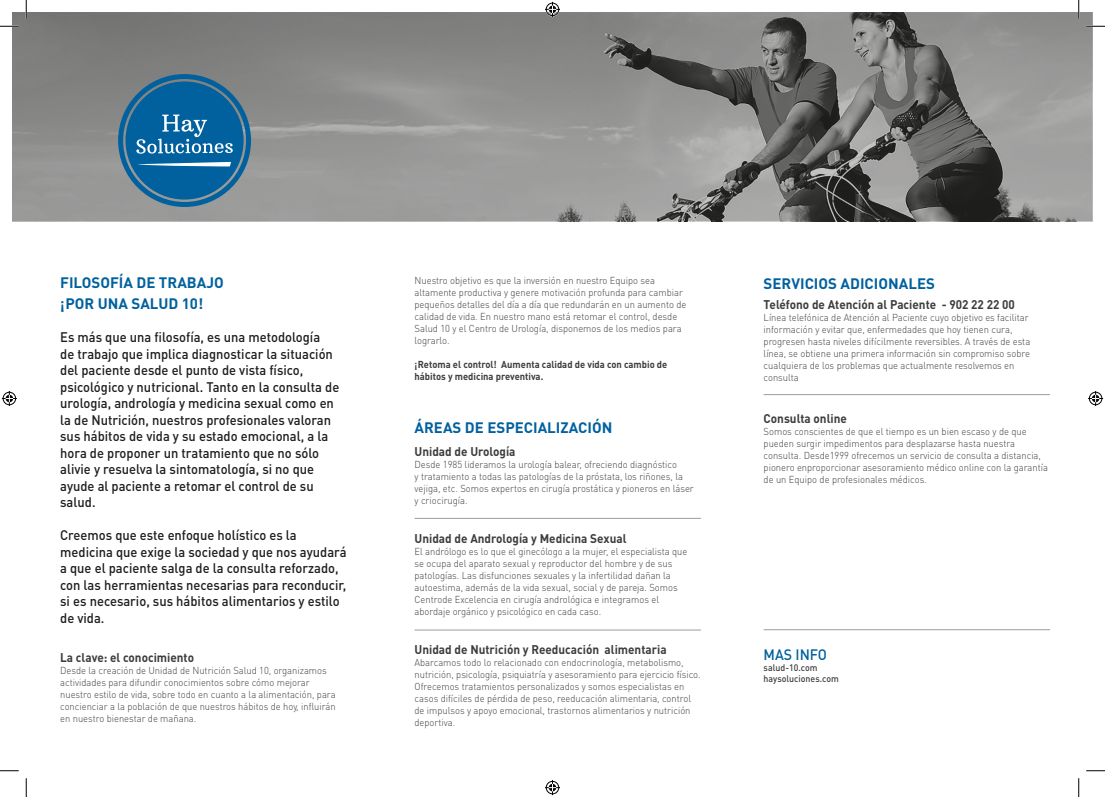
<style>
.page{position:relative;width:1105px;height:797px;background:#fff}
.page>*{position:absolute;margin:0;border:0;box-sizing:border-box;transform-origin:0 0}
.t1{font:700 15px "DIN Pro";color:#00619e}
.t2{font:500 15px "DIN Pro";color:#00619e;scale:.94 1}
.t3{font:500 13.75px/16.5px "DIN Pro";color:#1d1d1b;scale:.94 1}
.t4{font:700 12.5px "DIN Pro";color:#3d3d3c;scale:.94 1}
.t5{font:300 10px/12px "DIN Pro";color:#3d3d3c;scale:.94 1}
.t6{font:700 10px/12px "DIN Pro";color:#3d3d3c;scale:.94 1}
.t7{font:500 9.38px "DIN Pro";color:#3d3d3c;scale:.94 1}
</style>
<div class="page">
<svg style="left:14px;top:14px;width:1076px;height:205px"></svg>
<hr style="left:415px;top:630px;width:286px;height:1px;background:#9d9d9d">
<hr style="left:764px;top:394px;width:286px;height:1px;background:#9d9d9d">
<svg style="left:118px;top:74px;width:133px;height:133px"></svg>
<hr style="left:415px;top:518px;width:286px;height:1px;background:#9d9d9d">
<hr style="left:764px;top:629px;width:286px;height:1px;background:#9d9d9d">
<svg style="left:0;top:25px;width:19px;height:2px"></svg>
<svg style="left:1086px;top:25px;width:19px;height:2px"></svg>
<svg style="left:0;top:770px;width:19px;height:1px"></svg>
<svg style="left:1086px;top:770px;width:19px;height:1px"></svg>
<svg style="left:25px;top:0;width:2px;height:19px"></svg>
<svg style="left:25px;top:778px;width:2px;height:19px"></svg>
<svg style="left:1078px;top:0;width:1px;height:19px"></svg>
<svg style="left:1078px;top:778px;width:1px;height:19px"></svg>
<svg style="left:545px;top:2px;width:15px;height:15px"></svg>
<svg style="left:545px;top:780px;width:15px;height:15px"></svg>
<svg style="left:2px;top:391px;width:15px;height:15px"></svg>
<svg style="left:1088px;top:391px;width:15px;height:15px"></svg>
<p class="t1" style="left:60px;top:272px;width:165px">FILOSOFÍA DE TRABAJO</p>
<p class="t5" style="left:415px;top:274px;width:291px">Nuestro objetivo es que la inversión en nuestro Equipo sea altamente productiva y genere motivación profunda para cambiar pequeños detalles del día a día que redundarán en un aumento de calidad de vida. En nuestro mano está retomar el control, desde Salud 10 y el Centro de Urología, disponemos de los medios para lograrlo.</p>
<p class="t6" style="left:415px;top:358px;width:270px">¡Retoma el control! Aumenta calidad de vida con cambio de hábitos y medicina preventiva.</p>
<p class="t1" style="left:60px;top:294px;width:145px">¡POR UNA SALUD 10!</p>
<p class="t3" style="left:60px;top:328px;width:298px">Es más que una filosofía, es una metodología<br>de trabajo que implica diagnosticar la situación del paciente desde el punto de vista físico, psicológico y nutricional. Tanto en la consulta de urología, andrología y medicina sexual como en la de Nutrición, nuestros profesionales valoran sus hábitos de vida y su estado emocional, a la hora de proponer un tratamiento que no sólo alivie y resuelva la sintomatología, si no que ayude al paciente a retomar el control de su salud.</p>
<p class="t3" style="left:60px;top:526px;width:306px">Creemos que este enfoque holístico es la medicina que exige la sociedad y que nos ayudará a que el paciente salga de la consulta reforzado, con las herramientas necesarias para reconducir, si es necesario, sus hábitos alimentarios y estilo de vida.</p>
<p class="t4" style="left:60px;top:649px;width:144px">La clave: el conocimiento</p>
<p class="t5" style="left:60px;top:664px;width:295px">Desde la creación de Unidad de Nutrición Salud 10, organizamos actividades para difundir conocimientos sobre cómo mejorar nuestro estilo de vida, sobre todo en cuanto a la alimentación, para concienciar a la población de que nuestros hábitos de hoy, influirán en nuestro bienestar de mañana.</p>
<p class="t1" style="left:415px;top:417px;width:199px">ÁREAS DE ESPECIALIZACIÓN</p>
<p class="t4" style="left:415px;top:442px;width:109px">Unidad de Urología</p>
<p class="t5" style="left:415px;top:457px;width:299px">Desde 1985 lideramos la urología balear, ofreciendo diagnóstico<br>y tratamiento a todas las patologías de la próstata, los riñones, la vejiga, etc. Somos expertos en cirugía prostática y pioneros en láser y criocirugía.</p>
<p class="t4" style="left:415px;top:529px;width:227px">Unidad de Andrología y Medicina Sexual</p>
<p class="t5" style="left:415px;top:544px;width:292px">El andrólogo es lo que el ginecólogo a la mujer, el especialista que se ocupa del aparato sexual y reproductor del hombre y de sus patologías. Las disfunciones sexuales y la infertilidad dañan la autoestima, además de la vida sexual, social y de pareja. Somos Centrode Excelencia en cirugía andrológica e integramos el</p>
<p class="t5" style="left:415px;top:604px;width:200px">abordaje orgánico y psicológico en cada caso.</p>
<p class="t4" style="left:415px;top:640px;width:270px">Unidad de Nutrición y Reeducación alimentaria</p>
<p class="t5" style="left:415px;top:655px;width:306px">Abarcamos todo lo relacionado con endocrinología, metabolismo, nutrición, psicología, psiquiatría y asesoramiento para ejercicio físico.<br>Ofrecemos tratamientos personalizados y somos especialistas en casos difíciles de pérdida de peso, reeducación alimentaria, control de impulsos y apoyo emocional, trastornos alimentarios y nutrición deportiva.</p>
<p class="t1" style="left:764px;top:273px;width:173px">SERVICIOS ADICIONALES</p>
<p class="t4" style="left:764px;top:296px;width:269px">Teléfono de Atención al Paciente - 902 22 22 00</p>
<p class="t5" style="left:764px;top:311px;width:285px">Línea telefónica de Atención al Paciente cuyo objetivo es facilitar información y evitar que, enfermedades que hoy tienen cura, progresen hasta niveles difícilmente reversibles. A través de esta línea, se obtiene una primera información sin compromiso sobre cualquiera de los problemas que actualmente resolvemos en consulta</p>
<p class="t4" style="left:764px;top:410px;width:90px">Consulta online</p>
<p class="t5" style="left:764px;top:425px;width:281px">Somos conscientes de que el tiempo es un bien escaso y de que</p>
<p class="t5" style="left:764px;top:437px;width:304px">pueden surgir impedimentos para desplazarse hasta nuestra consulta. Desde1999 ofrecemos un servicio de consulta a distancia, pionero enproporcionar asesoramiento médico online con la garantía de un Equipo de profesionales médicos.</p>
<p class="t2" style="left:764px;top:644px;width:69px">MAS INFO</p>
<p class="t7" style="left:764px;top:661px;width:59px">salud-10.com</p>
<p class="t7" style="left:764px;top:672px;width:81px">haysoluciones.com</p>
</div>
